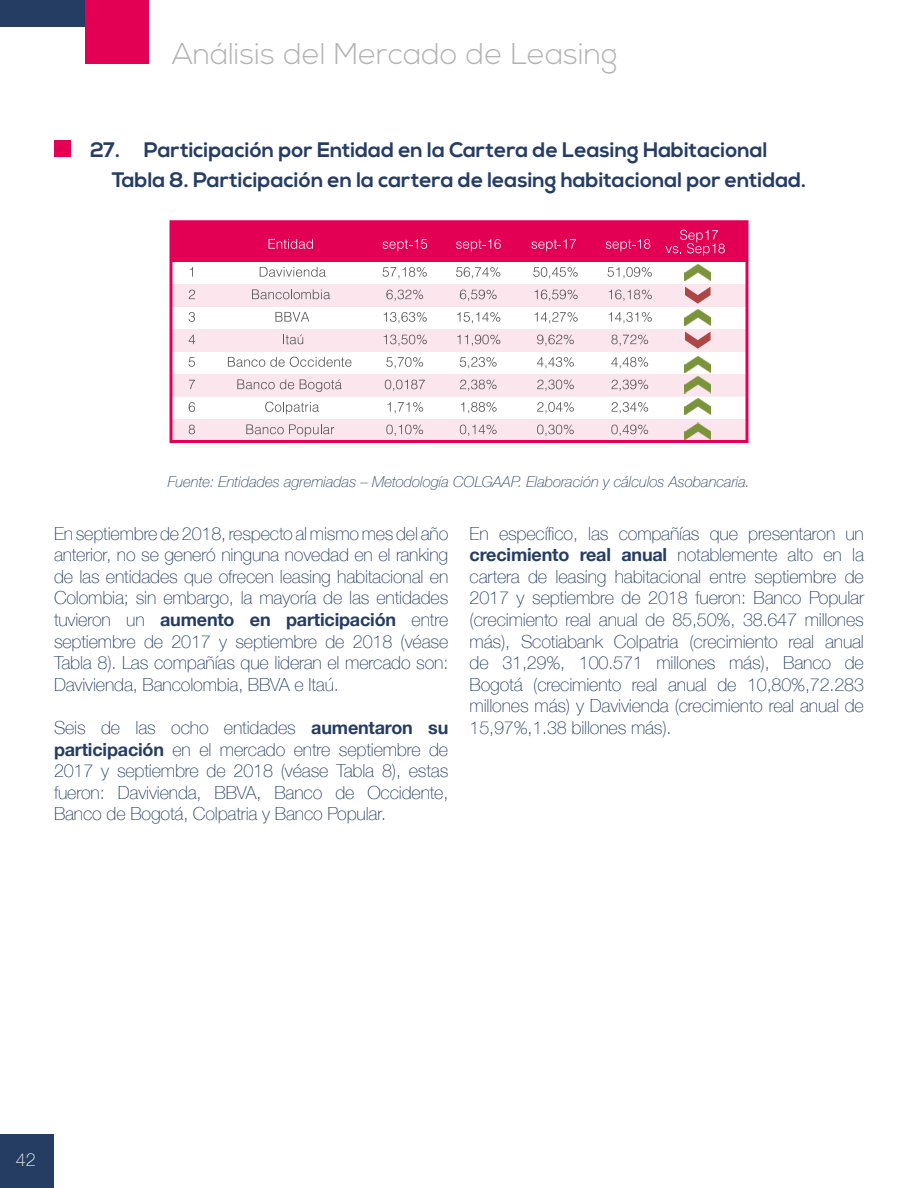
<style>
.page{position:relative;width:918px;height:1188px;background:#fff}
.page>*{position:absolute;margin:0;border:0;box-sizing:border-box;transform-origin:0 0}
.t1{font:300 30px "Nexa";color:#b3b3b3}
.t2{font:700 21px/30.3px "Nexa";color:#263d63}
.t3{font:100 18px/21.6px "Helvetica Neue";letter-spacing:-.01em;color:#263d63;text-align:justify}
.t4{font:100 18px "Helvetica Neue";color:#fff}
.t5{font:italic 100 15px "Helvetica Neue";color:#263d63}
.s1{font-weight:700}
</style>
<div class="page">
<div style="left:0;top:1134px;width:54px;height:54px;background:#263d63"></div>
<div style="left:85px;top:0;width:64px;height:64px;background:#e30054"></div>
<div style="left:0;top:0;width:85px;height:27px;background:#263d63"></div>
<div style="left:54px;top:141px;width:16px;height:16px;background:#e30054"></div>
<svg style="left:170px;top:220px;width:578px;height:223px"></svg>
<h1 class="t1" style="left:172px;top:36px;width:447px">Análisis del Mercado de Leasing</h1>
<p class="t2" style="left:112px;top:135px;width:696px;text-indent:-22px">27. Participación por Entidad en la Cartera de Leasing Habitacional<br>Tabla 8. Participación en la cartera de leasing habitacional por entidad.</p>
<p class="t5" style="left:168px;top:471px;width:584px">Fuente: Entidades agremiadas – Metodología COLGAAP. Elaboración y cálculos Asobancaria.</p>
<p class="t3" style="left:470px;top:522px;width:396px">En específico, las compañías que presentaron un <span class="s1">crecimiento real anual</span> notablemente alto en la cartera de leasing habitacional entre septiembre de 2017 y septiembre de 2018 fueron: Banco Popular (crecimiento real anual de 85,50%, 38.647 millones más), Scotiabank Colpatria (crecimiento real anual de 31,29%, 100.571 millones más), Banco de Bogotá (crecimiento real anual de 10,80%,72.283 millones más) y Davivienda (crecimiento real anual de 15,97%,1.38 billones más).</p>
<p class="t3" style="left:54px;top:522px;width:396px">En septiembre de 2018, respecto al mismo mes del año anterior, no se generó ninguna novedad en el ranking de las entidades que ofrecen leasing habitacional en Colombia; sin embargo, la mayoría de las entidades tuvieron un <span class="s1">aumento en participación</span> entre septiembre de 2017 y septiembre de 2018 (véase Tabla 8). Las compañías que lideran el mercado son:<br>Davivienda, Bancolombia, BBVA e Itaú.</p>
<p class="t3" style="left:54px;top:716px;width:396px">Seis de las ocho entidades <span class="s1">aumentaron su participación</span> en el mercado entre septiembre de 2017 y septiembre de 2018 (véase Tabla 8), estas fueron: Davivienda, BBVA, Banco de Occidente, Banco de Bogotá, Colpatria y Banco Popular.</p>
<p class="t4" style="left:16px;top:1146px;width:22px">42</p>
</div>
